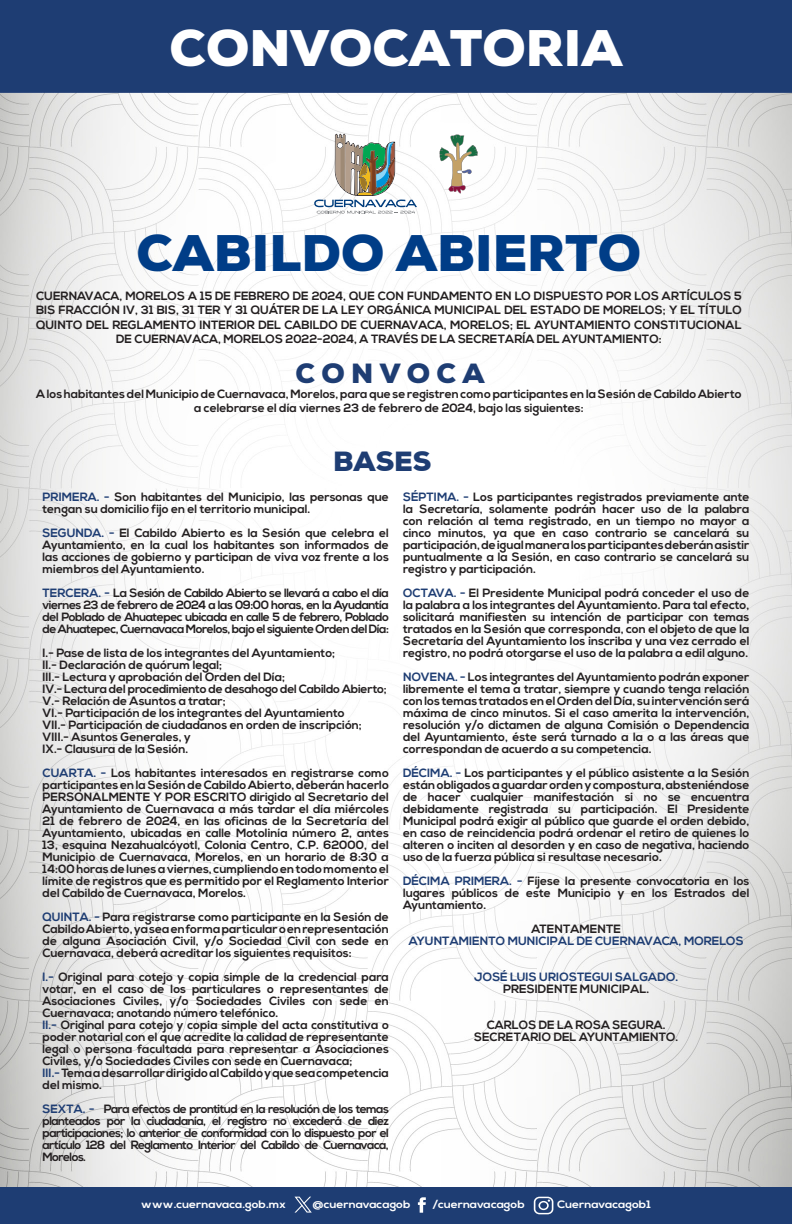
<style>
.page{position:relative;width:792px;height:1224px;background:#fff}
.page>*{position:absolute;margin:0;border:0;box-sizing:border-box;transform-origin:0 0}
.t1{font:900 50px "Nexa";color:#003d87}
.t2{font:900 50px "Nexa";color:#fff}
.t3{font:900 27px "Nexa";color:#1e3d73}
.t4{font:700 12px/12px "Nexa";color:#231f20;text-align:justify}
.t5{font:700 12px "Nexa";color:#1e3d73}
.t6{font:700 12px "Nexa";letter-spacing:-.02em;color:#231f20}
.t7{font:700 10.7px "Nexa";color:#fff;scale:1.11 1}
.s1{color:#1e3d73}
</style>
<div class="page">
<img style="left:0;top:0;width:792px;height:1188px">
<svg style="left:314px;top:134px;width:103px;height:80px"></svg>
<svg style="left:440px;top:134px;width:38px;height:60px"></svg>
<div style="left:0;top:1188px;width:792px;height:36px;background:#1e3d73"></div>
<svg style="left:418px;top:1197px;width:8px;height:16px"></svg>
<svg style="left:534px;top:1197px;width:19px;height:17px"></svg>
<svg style="left:294px;top:1197px;width:18px;height:16px"></svg>
<p class="t2" style="left:170px;top:15px;width:454px">CONVOCATORIA</p>
<p class="t1" style="left:136px;top:220px;width:506px">CABILDO ABIERTO</p>
<p class="t4" style="left:36px;top:289px;width:707px;line-height:14.4px;text-align:center">CUERNAVACA, MORELOS A 15 DE FEBRERO DE 2024, QUE CON FUNDAMENTO EN LO DISPUESTO POR LOS ARTÍCULOS 5<br>BIS FRACCIÓN IV, 31 BIS, 31 TER Y 31 QUÁTER DE LA LEY ORGÁNICA MUNICIPAL DEL ESTADO DE MORELOS; Y EL TÍTULO QUINTO DEL REGLAMENTO INTERIOR DEL CABILDO DE CUERNAVACA, MORELOS; EL AYUNTAMIENTO CONSTITUCIONAL DE CUERNAVACA, MORELOS 2022-2024, A TRAVÉS DE LA SECRETARÍA DEL AYUNTAMIENTO:</p>
<p class="t3" style="left:296px;top:356px;width:191px">C O N V O C A</p>
<p class="t4" style="left:36px;top:387px;width:707px;line-height:14.4px;text-align:center">A los habitantes del Municipio de Cuernavaca, Morelos, para que se registren como participantes en la Sesión de Cabildo Abierto a celebrarse el día viernes 23 de febrero de 2024, bajo las siguientes:</p>
<p class="t3" style="left:333px;top:443px;width:100px">BASES</p>
<p class="t4" style="left:43px;top:492px;width:348px"><span class="s1">PRIMERA. -</span> Son habitantes del Municipio, las personas que tengan su domicilio fijo en el territorio municipal.</p>
<p class="t4" style="left:43px;top:528px;width:348px"><span class="s1">SEGUNDA. -</span> El Cabildo Abierto es la Sesión que celebra el Ayuntamiento, en la cual los habitantes son informados de las acciones de gobierno y participan de viva voz frente a los miembros del Ayuntamiento.</p>
<p class="t4" style="left:43px;top:588px;width:348px"><span class="s1">TERCERA. -</span> La Sesión de Cabildo Abierto se llevará a cabo el día viernes 23 de febrero de 2024 a las 09:00 horas, en la Ayudantía del Poblado de Ahuatepec ubicada en calle 5 de febrero, Poblado de Ahuatepec, Cuernavaca Morelos, bajo el siguiente Orden del Día:</p>
<p class="t4" style="left:43px;top:648px;width:294px">I.- Pase de lista de los integrantes del Ayuntamiento;</p>
<p class="t4" style="left:43px;top:660px;width:181px">II.- Declaración de quórum legal;</p>
<p class="t4" style="left:43px;top:672px;width:244px">III.- Lectura y aprobación del Orden del Día;</p>
<p class="t6" style="left:43px;top:682px;width:346px">IV.- Lectura del procedimiento de desahogo del Cabildo Abierto;</p>
<p class="t4" style="left:43px;top:696px;width:185px">V.- Relación de Asuntos a tratar;</p>
<p class="t4" style="left:43px;top:708px;width:304px">VI.- Participación de los integrantes del Ayuntamiento</p>
<p class="t4" style="left:43px;top:720px;width:321px">VII.- Participación de ciudadanos en orden de inscripción;</p>
<p class="t4" style="left:43px;top:732px;width:150px">VIII.- Asuntos Generales, y</p>
<p class="t4" style="left:43px;top:744px;width:147px">IX.- Clausura de la Sesión.</p>
<p class="t4" style="left:43px;top:768px;width:348px"><span class="s1">CUARTA. -</span> Los habitantes interesados en registrarse como participantes en la Sesión de Cabildo Abierto, deberán hacerlo PERSONALMENTE Y POR ESCRITO dirigido al Secretario del Ayuntamiento de Cuernavaca a más tardar el día miércoles 21 de febrero de 2024, en las oficinas de la Secretaría del Ayuntamiento, ubicadas en calle Motolinía número 2, antes 13, esquina Nezahualcóyotl, Colonia Centro, C.P. 62000, del Municipio de Cuernavaca, Morelos, en un horario de 8:30 a 14:00 horas de lunes a viernes, cumpliendo en todo momento el límite de registros que es permitido por el Reglamento Interior del Cabildo de Cuernavaca, Morelos.</p>
<p class="t4" style="left:43px;top:912px;width:348px"><span class="s1">QUINTA. -</span> Para registrarse como participante en la Sesión de Cabildo Abierto, ya sea en forma particular o en representación de alguna Asociación Civil, y/o Sociedad Civil con sede en Cuernavaca, deberá acreditar los siguientes requisitos:</p>
<p class="t4" style="left:43px;top:972px;width:348px"><span class="s1">I.-</span> Original para cotejo y copia simple de la credencial para votar, en el caso de los particulares o representantes de Asociaciones Civiles, y/o Sociedades Civiles con sede en Cuernavaca; anotando número telefónico.</p>
<p class="t4" style="left:43px;top:1020px;width:348px"><span class="s1">II.-</span> Original para cotejo y copia simple del acta constitutiva o poder notarial con el que acredite la calidad de representante legal o persona facultada para representar a Asociaciones Civiles, y/o Sociedades Civiles con sede en Cuernavaca;</p>
<p class="t4" style="left:43px;top:1068px;width:348px"><span class="s1">III.-</span> Tema a desarrollar dirigido al Cabildo y que sea competencia del mismo.</p>
<p class="t4" style="left:43px;top:1104px;width:348px"><span class="s1">SEXTA. -</span> Para efectos de prontitud en la resolución de los temas planteados por la ciudadanía, el registro no excederá de diez participaciones; lo anterior de conformidad con lo dispuesto por el artículo 128 del Reglamento Interior del Cabildo de Cuernavaca, Morelos.</p>
<p class="t4" style="left:403px;top:492px;width:348px"><span class="s1">SÉPTIMA. -</span> Los participantes registrados previamente ante la Secretaría, solamente podrán hacer uso de la palabra con relación al tema registrado, en un tiempo no mayor a cinco minutos, ya que en caso contrario se cancelará su participación, de igual manera los participantes deberán asistir puntualmente a la Sesión, en caso contrario se cancelará su registro y participación.</p>
<p class="t4" style="left:403px;top:588px;width:348px"><span class="s1">OCTAVA. -</span> El Presidente Municipal podrá conceder el uso de la palabra a los integrantes del Ayuntamiento. Para tal efecto, solicitará manifiesten su intención de participar con temas tratados en la Sesión que corresponda, con el objeto de que la Secretaría del Ayuntamiento los inscriba y una vez cerrado el registro, no podrá otorgarse el uso de la palabra a edil alguno.</p>
<p class="t4" style="left:403px;top:672px;width:348px"><span class="s1">NOVENA. -</span> Los integrantes del Ayuntamiento podrán exponer libremente el tema a tratar, siempre y cuando tenga relación con los temas tratados en el Orden del Día, su intervención será máxima de cinco minutos. Si el caso amerita la intervención, resolución y/o dictamen de alguna Comisión o Dependencia del Ayuntamiento, éste será turnado a la o a las áreas que correspondan de acuerdo a su competencia.</p>
<p class="t4" style="left:403px;top:768px;width:348px"><span class="s1">DÉCIMA. -</span> Los participantes y el público asistente a la Sesión están obligados a guardar orden y compostura, absteniéndose de hacer cualquier manifestación si no se encuentra debidamente registrada su participación. El Presidente Municipal podrá exigir al público que guarde el orden debido, en caso de reincidencia podrá ordenar el retiro de quienes lo alteren o inciten al desorden y en caso de negativa, haciendo uso de la fuerza pública si resultase necesario.</p>
<p class="t4" style="left:403px;top:876px;width:348px"><span class="s1">DÉCIMA PRIMERA. -</span> Fíjese la presente convocatoria en los lugares públicos de este Municipio y en los Estrados del Ayuntamiento.</p>
<p class="t4" style="left:532px;top:924px;width:91px">ATENTAMENTE</p>
<p class="t5" style="left:409px;top:934px;width:337px">AYUNTAMIENTO MUNICIPAL DE CUERNAVACA, MORELOS</p>
<p class="t5" style="left:474px;top:970px;width:206px">JOSÉ LUIS URIOSTEGUI SALGADO.</p>
<p class="t4" style="left:503px;top:984px;width:148px">PRESIDENTE MUNICIPAL.</p>
<p class="t4" style="left:487px;top:1020px;width:180px">CARLOS DE LA ROSA SEGURA.</p>
<p class="t4" style="left:474px;top:1032px;width:206px">SECRETARIO DEL AYUNTAMIENTO.</p>
<p class="t7" style="left:141px;top:1198px;width:132px">www.cuernavaca.gob.mx</p>
<p class="t7" style="left:312px;top:1198px;width:90px">@cuernavacagob</p>
<p class="t7" style="left:433px;top:1198px;width:85px">/cuernavacagob</p>
<p class="t7" style="left:557px;top:1198px;width:86px">Cuernavacagob1</p>
</div>
